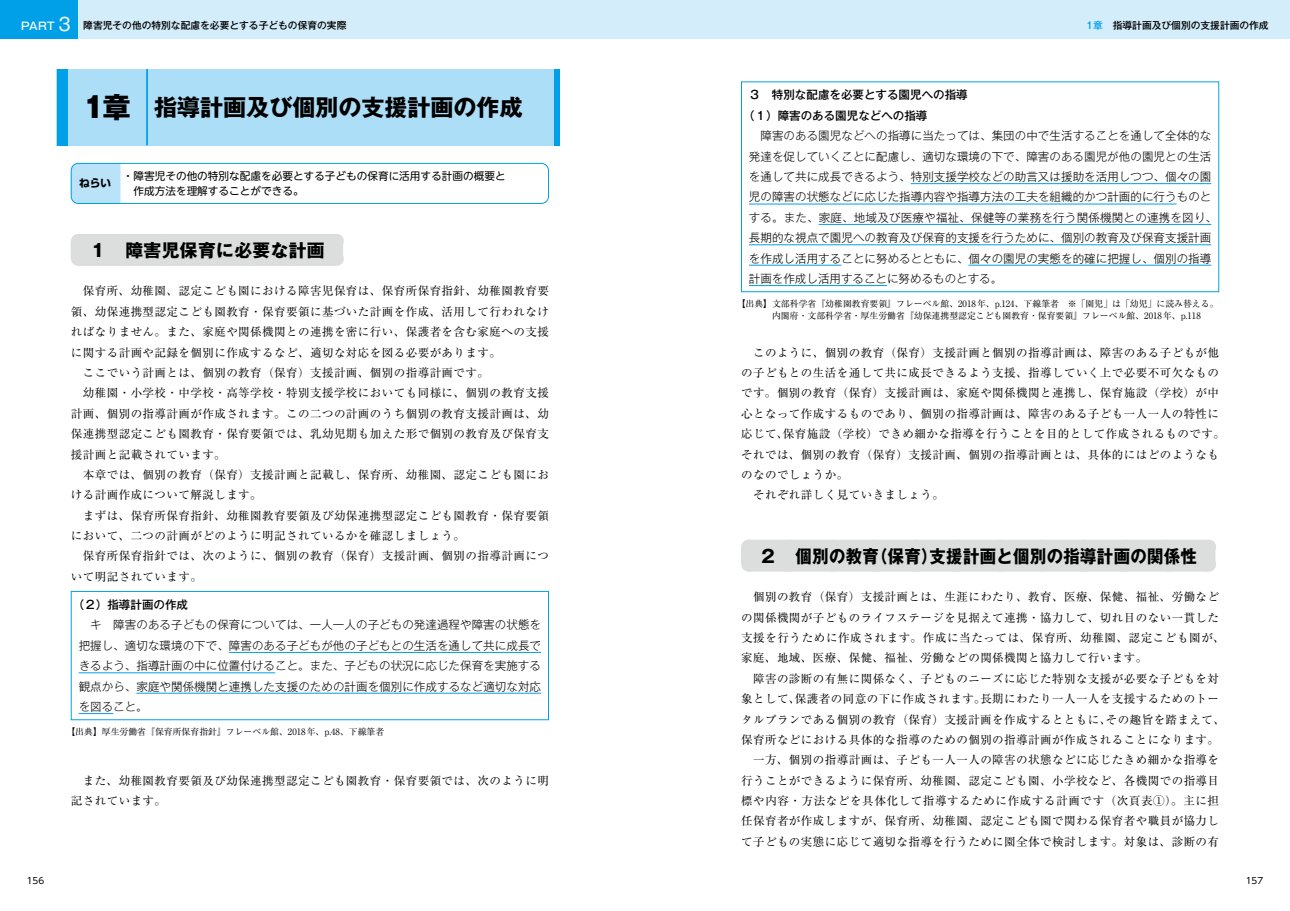
<style>
.page{position:relative;width:1290px;height:911px;background:#fff}
.page>*{position:absolute;margin:0;border:0;box-sizing:border-box;transform-origin:0 0}
.t1{font:700 23px "Gothic MB101 Pr 6 N";color:#000}
.t2{font:700 17.75px "Gothic MB101 Pr 6 N";letter-spacing:.025em;color:#000}
.t3{font:11.5px/20.4px "Ryumin Pr 6 N";letter-spacing:.04em;color:#000}
.t4{font:300 11.5px/20.4px "Gothic MB101 Pr 6 N";letter-spacing:.005em;color:#000;text-align:justify}
.t5{font:500 11.5px/20.4px "Gothic MB101 Pr 6 N";color:#000}
.t6{font:10.62px/16px "UD Shin M Go Pr 6 N";color:#000}
.t7{font:700 10.62px "Shin Go Pr 6 N";color:#000}
.t8{font:500 9.75px "Gothic MB101 Pr 6 N";color:#000}
.t9{font:8.88px/12.4px "Ryumin Pr 6 N";color:#000}
.t10{font:8.88px "UD Shin Go Pr 6 N";color:#000}
.s1{font-size:10.62px;color:#fff}
.s2{font-weight:400;font-size:17.75px;color:#fff}
.s3{color:#00a0e9}
.s4{font-weight:800;font-size:28.38px}
</style>
<div class="page">
<div style="left:0;top:0;width:645px;height:39px;background:#d3edfb"></div>
<div style="left:0;top:0;width:78px;height:39px;background:#00a0e9"></div>
<div style="left:645px;top:0;width:645px;height:39px;background:#d3edfb"></div>
<div style="left:78px;top:234px;width:258px;height:14px;background:#dcdddd"></div>
<div style="left:78px;top:252px;width:258px;height:14px;background:#dcdddd"></div>
<svg style="left:336px;top:234px;width:1px;height:32px"></svg>
<div style="left:71px;top:242px;width:272px;height:16px;background:#dcdddd"></div>
<hr style="left:229px;top:652px;width:312px;height:1px;background:#00a0e9">
<hr style="left:79px;top:672px;width:196px;height:1px;background:#00a0e9">
<hr style="left:136px;top:693px;width:405px;height:1px;background:#00a0e9">
<hr style="left:79px;top:713px;width:34px;height:1px;background:#00a0e9">
<div style="left:71px;top:591px;width:478px;height:129px;border:1px solid #00a0e9"></div>
<div style="left:748px;top:539px;width:460px;height:15px;background:#dcdddd"></div>
<div style="left:748px;top:557px;width:460px;height:14px;background:#dcdddd"></div>
<svg style="left:790px;top:539px;width:397px;height:1px"></svg>
<svg style="left:1208px;top:539px;width:1px;height:32px"></svg>
<div style="left:741px;top:548px;width:474px;height:15px;background:#dcdddd"></div>
<hr style="left:911px;top:183px;width:300px;height:1px;background:#00a0e9">
<hr style="left:749px;top:204px;width:427px;height:1px;background:#00a0e9">
<hr style="left:819px;top:224px;width:392px;height:1px;background:#00a0e9">
<hr style="left:749px;top:244px;width:462px;height:1px;background:#00a0e9">
<hr style="left:749px;top:265px;width:92px;height:1px;background:#00a0e9">
<hr style="left:968px;top:265px;width:243px;height:1px;background:#00a0e9">
<hr style="left:749px;top:285px;width:138px;height:1px;background:#00a0e9">
<div style="left:741px;top:81px;width:478px;height:211px;border:1px solid #00a0e9"></div>
<div style="left:57px;top:69px;width:503px;height:76px;background:#addef8"></div>
<div style="left:555px;top:69px;width:5px;height:76px;background:#00a0e9"></div>
<div style="left:57px;top:69px;width:10px;height:76px;background:#00a0e9"></div>
<hr style="left:146px;top:69px;width:2px;height:76px;background:#00a0e9">
<div style="left:71px;top:163px;width:49px;height:40px;background:#bae3f9"></div>
<div style="left:71px;top:163px;width:478px;height:41px;border:1px solid #00a0e9;border-radius:7px"></div>
<p class="t8" style="left:21px;top:18px;width:327px"><span class="s1">PART</span> <span class="s2">3</span> 障害児その他の特別な配慮を必要とする子どもの保育の実際</p>
<p class="t8" style="left:1086px;top:18px;width:184px"><span class="s3">1章</span>　指導計画及び個別の支援計画の作成</p>
<h1 class="t1" style="left:83px;top:88px;width:441px"><span class="s4">1章</span> 指導計画及び個別の支援計画の作成</h1>
<p class="t7" style="left:79px;top:175px;width:33px">ねらい</p>
<p class="t6" style="left:133px;top:167px;width:374px;text-indent:-11px">・障害児その他の特別な配慮を必要とする子どもの保育に活用する計画の概要と作成方法を理解することができる。</p>
<h2 class="t2" style="left:71px;top:235px;width:273px">　１　障害児保育に必要な計画　</h2>
<p class="t3" style="left:71px;top:280px;width:479px">　保育所、幼稚園、認定こども園における障害児保育は、保育所保育指針、幼稚園教育要領、幼保連携型認定こども園教育・保育要領に基づいた計画を作成、活用して行われなければなりません。また、家庭や関係機関との連携を密に行い、保護者を含む家庭への支援に関する計画や記録を個別に作成するなど、適切な対応を図る必要があります。<br>　ここでいう計画とは、個別の教育（保育）支援計画、個別の指導計画です。<br>　幼稚園・小学校・中学校・高等学校・特別支援学校においても同様に、個別の教育支援計画、個別の指導計画が作成されます。この二つの計画のうち個別の教育支援計画は、幼保連携型認定こども園教育・保育要領では、乳幼児期も加えた形で個別の教育及び保育支援計画と記載されています。<br>　本章では、個別の教育（保育）支援計画と記載し、保育所、幼稚園、認定こども園における計画作成について解説します。<br>　まずは、保育所保育指針、幼稚園教育要領及び幼保連携型認定こども園教育・保育要領において、二つの計画がどのように明記されているかを確認しましょう。<br>　保育所保育指針では、次のように、個別の教育（保育）支援計画、個別の指導計画について明記されています。</p>
<p class="t5" style="left:73px;top:594px;width:117px">（２）指導計画の作成</p>
<p class="t4" style="left:79px;top:614px;width:464px">　キ　障害のある子どもの保育については、一人一人の子どもの発達過程や障害の状態を把握し、適切な環境の下で、障害のある子どもが他の子どもとの生活を通して共に成長できるよう、指導計画の中に位置付けること。また、子どもの状況に応じた保育を実施する観点から、家庭や関係機関と連携した支援のための計画を個別に作成するなど適切な対応を図ること。</p>
<p class="t9" style="left:66px;top:725px;width:319px">【出典】厚生労働省『保育所保育指針』フレーベル館、2018年、p.48、下線筆者</p>
<p class="t3" style="left:71px;top:769px;width:479px">　また、幼稚園教育要領及び幼保連携型認定こども園教育・保育要領では、次のように明記されています。</p>
<p class="t5" style="left:743px;top:84px;width:226px;text-indent:6px">３　特別な配慮を必要とする園児への指導（１）障害のある園児などへの指導</p>
<p class="t4" style="left:749px;top:125px;width:470px;text-align:left">　障害のある園児などへの指導に当たっては、集団の中で生活することを通して全体的な発達を促していくことに配慮し、適切な環境の下で、障害のある園児が他の園児との生活を通して共に成長できるよう、特別支援学校などの助言又は援助を活用しつつ、個々の園児の障害の状態などに応じた指導内容や指導方法の工夫を組織的かつ計画的に行うものとする。また、家庭、地域及び医療や福祉、保健等の業務を行う関係機関との連携を図り、長期的な視点で園児への教育及び保育的支援を行うために、個別の教育及び保育支援計画を作成し活用することに努めるとともに、個々の園児の実態を的確に把握し、個別の指導計画を作成し活用することに努めるものとする。</p>
<p class="t9" style="left:772px;top:297px;width:448px;text-indent:-35px">【出典】文部科学省『幼稚園教育要領』フレーベル館、2018年、p.124、下線筆者　※「園児」は「幼児」に読み替える。内閣府・文部科学省・厚生労働省『幼保連携型認定こども園教育・保育要領』フレーベル館、2018年、p.118</p>
<p class="t3" style="left:741px;top:341px;width:485px">　このように、個別の教育（保育）支援計画と個別の指導計画は、障害のある子どもが他の子どもとの生活を通して共に成長できるよう支援、指導していく上で必要不可欠なものです。個別の教育（保育）支援計画は、家庭や関係機関と連携し、保育施設（学校）が中心となって作成するものであり、個別の指導計画は、障害のある子ども一人一人の特性に応じて、保育施設（学校）できめ細かな指導を行うことを目的として作成されるものです。それでは、個別の教育（保育）支援計画、個別の指導計画とは、具体的にはどのようなものなのでしょうか。<br>　それぞれ詳しく見ていきましょう。</p>
<h2 class="t2" style="left:741px;top:541px;width:457px">　２　個別の教育（保育）支援計画と個別の指導計画の関係性</h2>
<p class="t3" style="left:741px;top:586px;width:485px">　個別の教育（保育）支援計画とは、生涯にわたり、教育、医療、保健、福祉、労働などの関係機関が子どものライフステージを見据えて連携・協力して、切れ目のない一貫した支援を行うために作成されます。作成に当たっては、保育所、幼稚園、認定こども園が、家庭、地域、医療、保健、福祉、労働などの関係機関と協力して行います。<br>　障害の診断の有無に関係なく、子どものニーズに応じた特別な支援が必要な子どもを対象として、保護者の同意の下に作成されます。長期にわたり一人一人を支援するためのトータルプランである個別の教育（保育）支援計画を作成するとともに、その趣旨を踏まえて、保育所などにおける具体的な指導のための個別の指導計画が作成されることになります。　一方、個別の指導計画は、子ども一人一人の障害の状態などに応じたきめ細かな指導を行うことができるように保育所、幼稚園、認定こども園、小学校など、各機関での指導目標や内容・方法などを具体化して指導するために作成する計画です（次頁表①）。主に担任保育者が作成しますが、保育所、幼稚園、認定こども園で関わる保育者や職員が協力して子どもの実態に応じて適切な指導を行うために園全体で検討します。対象は、診断の有</p>
<p class="t10" style="left:27px;top:873px;width:19px">156</p>
<p class="t10" style="left:1246px;top:873px;width:19px">157</p>
</div>
